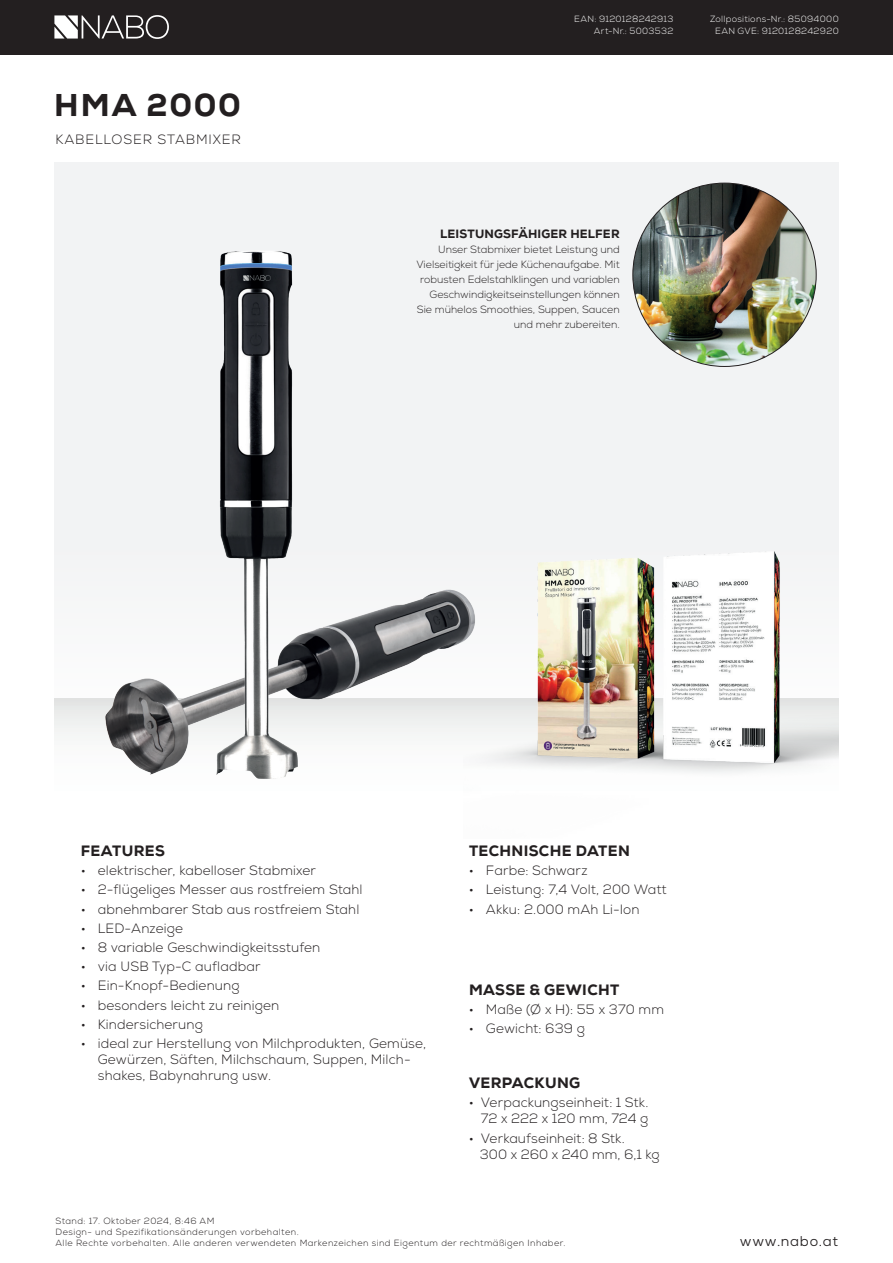
<style>
.page{position:relative;width:893px;height:1263px;background:#fff}
.page>*{position:absolute;margin:0;border:0;box-sizing:border-box;transform-origin:0 0}
.t1{font:800 31.5px "Nexa";letter-spacing:.05em;color:#231f20}
.t2{font:800 15px "Nexa";letter-spacing:.025em;color:#231f20}
.t3{font:14.1px "Nexa";letter-spacing:.05em;color:#231f20}
.t4{font:300 13.5px/16.2px "Nexa";letter-spacing:.01em;color:#231f20}
.t5{font:300 13.5px "Nexa";letter-spacing:.065em;color:#231f20}
.t6{font:800 12px "Nexa";letter-spacing:.015em;color:#231f20}
.t7{font:300 10.5px/15px "Nexa";color:#231f20;text-align:right}
.t8{font:300 9px/10.8px "Nexa";letter-spacing:.05em;color:#231f20}
.t9{font:300 9px/12px "Nexa";letter-spacing:.035em;color:#fff;text-align:right}
</style>
<div class="page">
<div style="left:0;top:0;width:893px;height:54px;background:#231f20"></div>
<svg style="left:54px;top:15px;width:115px;height:24px"></svg>
<div style="left:54px;top:162px;width:784px;height:568px;background:#f2f3f4"></div>
<div style="left:54px;top:699px;width:785px;height:165px;background:#fff"></div>
<img style="left:95px;top:589px;width:368px;height:186px">
<img style="left:633px;top:183px;width:183px;height:183px;border-radius:92px">
<img style="left:217px;top:251px;width:81px;height:528px">
<img style="left:463px;top:551px;width:375px;height:222px">
<h1 class="t1" style="left:54px;top:85px;width:188px">HMA 2000</h1>
<p class="t5" style="left:56px;top:132px;width:187px">KABELLOSER STABMIXER</p>
<p class="t9" style="left:574px;top:13px;width:101px">EAN: 9120128242913<br>Art-Nr.: 5003532</p>
<p class="t9" style="left:710px;top:13px;width:130px;text-align:center">Zollpositions-Nr.: 85094000<br>EAN GVE: 9120128242920</p>
<p class="t6" style="left:440px;top:227px;width:181px">LEISTUNGSFÄHIGER HELFER</p>
<p class="t7" style="left:416px;top:243px;width:205px">Unser Stabmixer bietet Leistung und Vielseitigkeit für jede Küchenaufgabe. Mit robusten Edelstahlklingen und variablen Geschwindigkeitseinstellungen können Sie mühelos Smoothies, Suppen, Saucen und mehr zubereiten.</p>
<p class="t2" style="left:81px;top:841px;width:86px">FEATURES</p>
<p class="t4" style="left:81px;top:863px;width:237px">• elektrischer, kabelloser Stabmixer</p>
<p class="t4" style="left:81px;top:882px;width:283px">• 2-flügeliges Messer aus rostfreiem Stahl</p>
<p class="t4" style="left:81px;top:901px;width:280px">• abnehmbarer Stab aus rostfreiem Stahl</p>
<p class="t4" style="left:81px;top:920px;width:104px">• LED-Anzeige</p>
<p class="t4" style="left:81px;top:940px;width:241px">• 8 variable Geschwindigkeitsstufen</p>
<p class="t4" style="left:81px;top:959px;width:181px">• via USB Typ-C aufladbar</p>
<p class="t4" style="left:81px;top:978px;width:160px">• Ein-Knopf-Bedienung</p>
<p class="t4" style="left:81px;top:997px;width:200px">• besonders leicht zu reinigen</p>
<p class="t4" style="left:81px;top:1016px;width:124px">• Kindersicherung</p>
<p class="t4" style="left:98px;top:1035px;width:330px;text-indent:-17px">• ideal zur Herstellung von Milchprodukten, Gemüse,<br>Gewürzen, Säften, Milchschaum, Suppen, Milch&shy;shakes, Babynahrung usw.</p>
<p class="t2" style="left:469px;top:841px;width:162px">TECHNISCHE DATEN</p>
<p class="t4" style="left:469px;top:863px;width:120px">• Farbe: Schwarz</p>
<p class="t4" style="left:469px;top:882px;width:199px">• Leistung: 7,4 Volt, 200 Watt</p>
<p class="t4" style="left:469px;top:901px;width:172px">• Akku: 2.000 mAh Li-Ion</p>
<p class="t2" style="left:469px;top:980px;width:152px">MASSE &amp; GEWICHT</p>
<p class="t4" style="left:469px;top:1001px;width:197px">• Maße (Ø x H): 55 x 370 mm</p>
<p class="t4" style="left:469px;top:1020px;width:118px">• Gewicht: 639 g</p>
<p class="t2" style="left:469px;top:1073px;width:113px">VERPACKUNG</p>
<p class="t4" style="left:469px;top:1095px;width:181px;text-align:right">• Verpackungseinheit: 1 Stk.<br>72 x 222 x 120 mm, 724 g</p>
<p class="t4" style="left:480px;top:1130px;width:181px;text-indent:-11px">• Verkaufseinheit: 8 Stk.<br>300 x 260 x 240 mm, 6,1 kg</p>
<p class="t8" style="left:56px;top:1216px;width:512px">Stand: 17. Oktober 2024, 8:46 AM<br>Design- und Spezifikationsänderungen vorbehalten.<br>Alle Rechte vorbehalten. Alle anderen verwendeten Markenzeichen sind Eigentum der rechtmäßigen Inhaber.</p>
<p class="t3" style="left:740px;top:1232px;width:100px">www.nabo.at</p>
</div>
